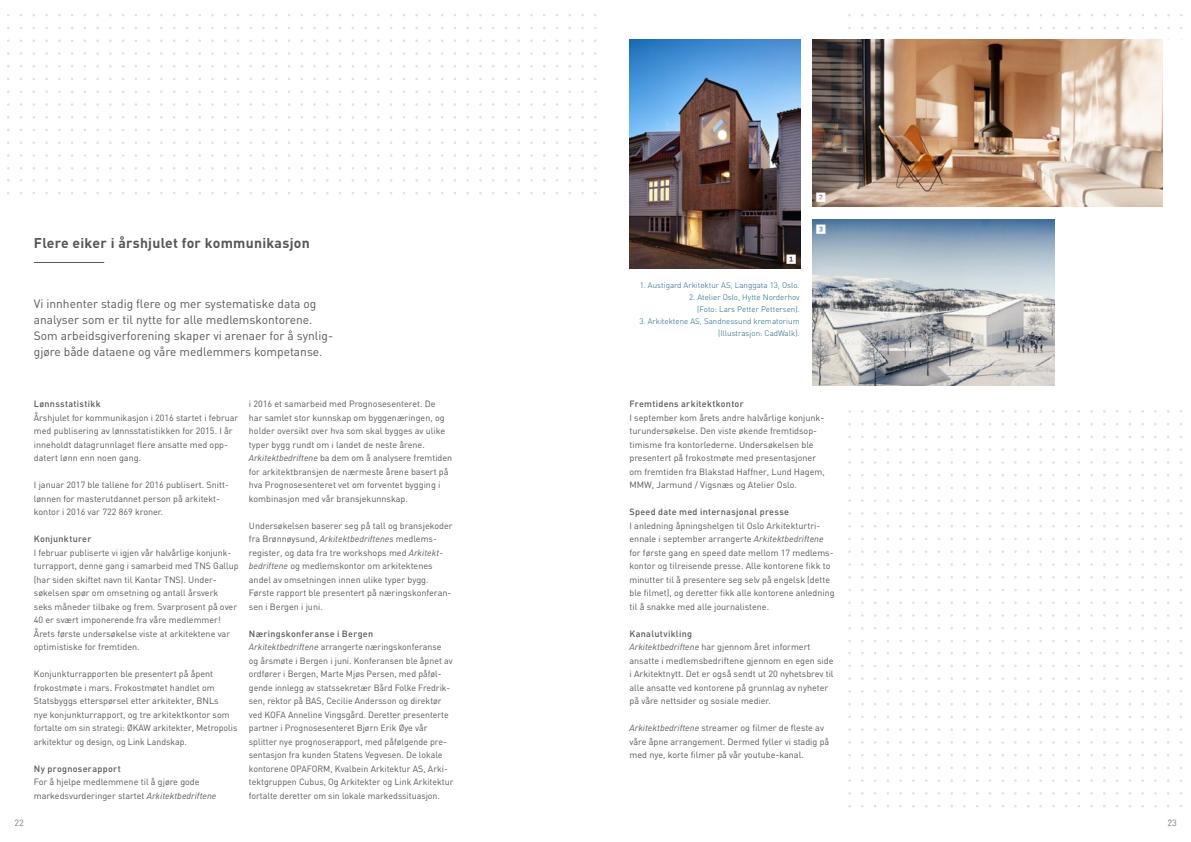
<style>
.page{position:relative;width:1191px;height:842px;background:#fff}
.page>*{position:absolute;margin:0;border:0;box-sizing:border-box;transform-origin:0 0}
.t1{font:700 14px "DIN";letter-spacing:.02em;color:#575756}
.t2{font:12px/16px "DIN";color:#575756}
.t3{font:11px "Whitney Index Black Sq Bd";color:#fff}
.t4{font:9px/13.5px "DIN";color:#575756}
.t5{font:500 9px "DIN";letter-spacing:.03em;color:#575756}
.t6{font:9px "DIN";color:#7c7b7b}
.t7{font:300 8px/12px "DIN";color:#16607e;text-align:right}
.s1{font-style:italic}
.s2{font-weight:500}
</style>
<div class="page">
<hr style="left:34px;top:262px;width:70px;height:1px;background:#575756">
<img style="left:812px;top:40px;width:350px;height:166px">
<img style="left:629px;top:40px;width:171px;height:229px">
<img style="left:812px;top:220px;width:242px;height:166px">
<h1 class="t1" style="left:34px;top:234px;width:277px">Flere eiker i årshjulet for kommunikasjon</h1>
<h2 class="t2" style="left:34px;top:295px;width:299px">Vi innhenter stadig flere og mer systematiske data og analyser som er til nytte for alle medlemskontorene.<br>Som arbeidsgiverforening skaper vi arenaer for å synlig&shy;gjøre både dataene og våre medlemmers kompetanse.</h2>
<p class="t5" style="left:34px;top:398px;width:68px">Lønnsstatistikk</p>
<p class="t4" style="left:34px;top:410px;width:206px">Årshjulet for kommunikasjon i 2016 startet i februar med publisering av lønnsstatistikken for 2015. I år inneholdt datagrunnlaget flere ansatte med opp&shy;datert lønn enn noen gang.</p>
<p class="t4" style="left:34px;top:478px;width:197px">I januar 2017 ble tallene for 2016 publisert. Snitt&shy;lønnen for masterutdannet person på arkitekt&shy;kontor i 2016 var 722 869 kroner.</p>
<p class="t5" style="left:34px;top:533px;width:59px">Konjunkturer</p>
<p class="t4" style="left:34px;top:545px;width:206px">I februar publiserte vi igjen vår halvårlige konjunk&shy;turrapport, denne gang i samarbeid med TNS Gallup (har siden skiftet navn til Kantar TNS). Under&shy;søkelsen spør om omsetning og antall årsverk seks måneder tilbake og frem. Svarprosent på over 40 er svært imponerende fra våre medlemmer!<br>Årets første undersøkelse viste at arkitektene var optimistiske for fremtiden.</p>
<p class="t4" style="left:34px;top:667px;width:205px">Konjunkturrapporten ble presentert på åpent frokostmøte i mars. Frokostmøtet handlet om Statsbyggs etterspørsel etter arkitekter, BNLs<br>nye konjunkturrapport, og tre arkitektkontor som fortalte om sin strategi: ØKAW arkitekter, Metropolis arkitektur og design, og Link Landskap.</p>
<p class="t5" style="left:34px;top:763px;width:88px">Ny prognoserapport</p>
<p class="t4" style="left:34px;top:775px;width:184px">For å hjelpe medlemmene til å gjøre gode markedsvurderinger startet <span class="s1">Arkitektbedriftene</span></p>
<p class="t4" style="left:249px;top:397px;width:205px">i 2016 et samarbeid med Prognosesenteret. De<br>har samlet stor kunnskap om byggenæringen, og holder oversikt over hva som skal bygges av ulike typer bygg rundt om i landet de neste årene.<br><span class="s1">Arkitektbedriftene</span> ba dem om å analysere fremtiden for arkitektbransjen de nærmeste årene basert på hva Prognosesenteret vet om forventet bygging i kombinasjon med vår bransjekunnskap.</p>
<p class="t4" style="left:249px;top:518px;width:205px">Undersøkelsen baserer seg på tall og bransjekoder fra Brønnøysund, <span class="s1">Arkitektbedriftenes</span> medlems&shy;register, og data fra tre workshops med <span class="s1">Arkitekt&shy;bedriftene</span> og medlemskontor om arkitektenes andel av omsetningen innen ulike typer bygg.<br>Første rapport ble presentert på næringskonferan&shy;sen i Bergen i juni.</p>
<p class="t4" style="left:249px;top:626px;width:206px"><span class="s2">Næringskonferanse i Bergen<br></span><span class="s1">Arkitektbedriftene</span> arrangerte næringskonferanse<br>og årsmøte i Bergen i juni. Konferansen ble åpnet av ordfører i Bergen, Marte Mjøs Persen, med påføl&shy;gende innlegg av statssekretær Bård Folke Fredrik&shy;sen, rektor på BAS, Cecilie Andersson og direktør ved KOFA Anneline Vingsgård. Deretter presenterte partner i Prognosesenteret Bjørn Erik Øye vår splitter nye prognoserapport, med påfølgende pre&shy;sentasjon fra kunden Statens Vegvesen. De lokale kontorene OPAFORM, Kvalbein Arkitektur AS, Arki&shy;tektgruppen Cubus, Og Arkitekter og Link Arkitektur fortalte deretter om sin lokale markedssituasjon.</p>
<p class="t3" style="left:786px;top:254px;width:12px">1</p>
<p class="t7" style="left:639px;top:279px;width:161px">1. Austigard Arkitektur AS, Langgata 13, Oslo.</p>
<p class="t7" style="left:689px;top:291px;width:112px">2. Atelier Oslo, Hytte Norderhov (Foto: Lars Petter Pettersen).</p>
<p class="t7" style="left:639px;top:315px;width:162px">3. Arkitektene AS, Sandnessund krematorium (Illustrasjon: CadWalk).</p>
<p class="t3" style="left:815px;top:193px;width:12px">2</p>
<p class="t3" style="left:815px;top:224px;width:12px">3</p>
<p class="t5" style="left:629px;top:398px;width:116px">Fremtidens arkitektkontor</p>
<p class="t4" style="left:629px;top:410px;width:197px">I september kom årets andre halvårlige konjunk&shy;turundersøkelse. Den viste økende fremtidsop&shy;timisme fra kontorlederne. Undersøkelsen ble presentert på frokostmøte med presentasjoner om fremtiden fra Blakstad Haffner, Lund Hagem, MMW, Jarmund / Vigsnæs og Atelier Oslo.</p>
<p class="t5" style="left:629px;top:506px;width:161px">Speed date med internasjonal presse</p>
<p class="t4" style="left:629px;top:518px;width:206px">I anledning åpningshelgen til Oslo Arkitekturtri&shy;ennale i september arrangerte <span class="s1">Arkitektbedriftene </span>for første gang en speed date mellom 17 medlems&shy;kontor og tilreisende presse. Alle kontorene fikk to minutter til å presentere seg selv på engelsk (dette ble filmet), og deretter fikk alle kontorene anledning til å snakke med alle journalistene.</p>
<p class="t4" style="left:629px;top:626px;width:206px"><span class="s2">Kanalutvikling<br></span><span class="s1">Arkitektbedriftene</span> har gjennom året informert ansatte i medlemsbedriftene gjennom en egen side i Arkitektnytt. Det er også sendt ut 20 nyhetsbrev til alle ansatte ved kontorene på grunnlag av nyheter på våre nettsider og sosiale medier.</p>
<p class="t4" style="left:629px;top:721px;width:201px"><span class="s1">Arkitektbedriftene</span> streamer og filmer de fleste av våre åpne arrangement. Dermed fyller vi stadig på med nye, korte filmer på vår youtube-kanal.</p>
<p class="t6" style="left:14px;top:817px;width:11px">22</p>
<p class="t6" style="left:1167px;top:817px;width:11px">23</p>
</div>
